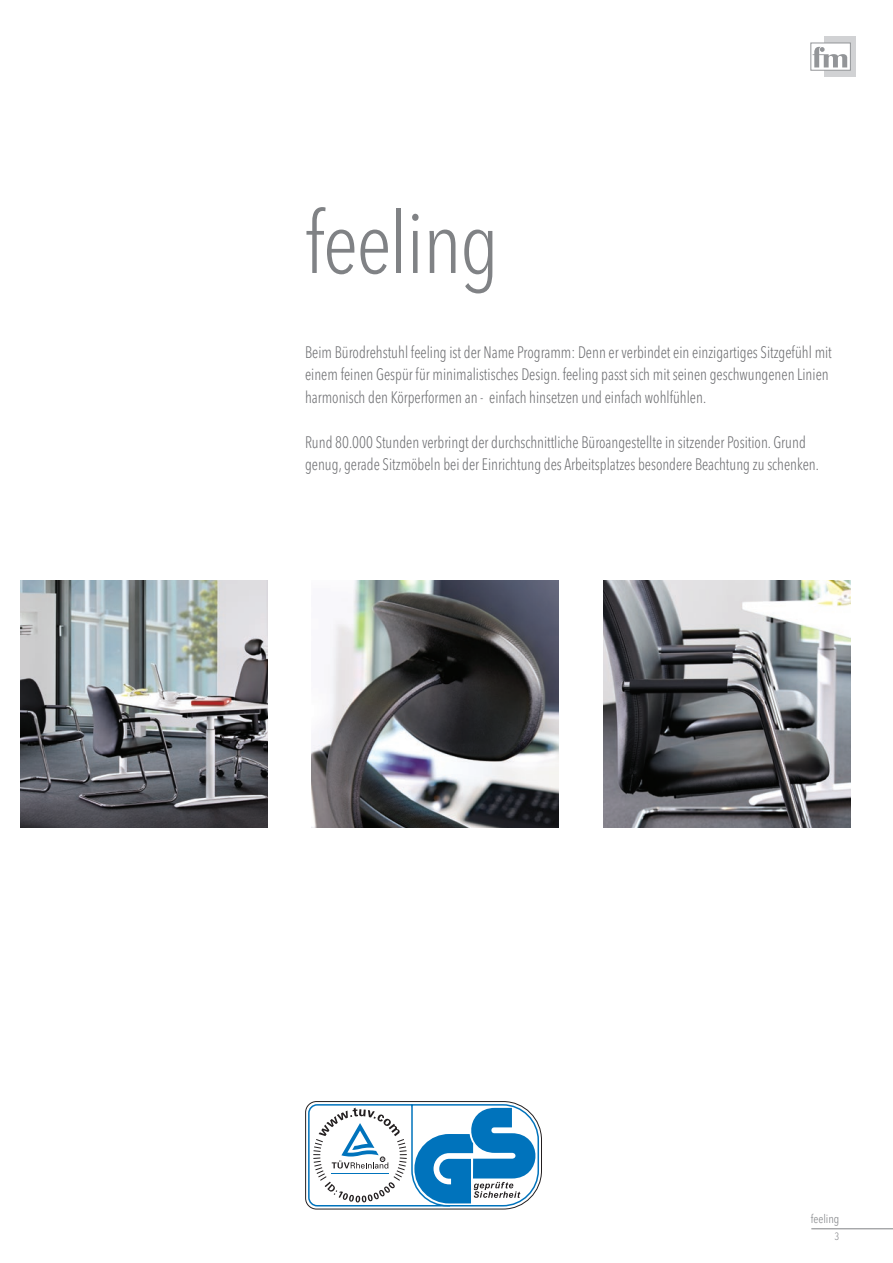
<style>
.page{position:relative;width:893px;height:1263px;background:#fff}
.page>*{position:absolute;margin:0;border:0;box-sizing:border-box;transform-origin:0 0}
.t1{font:300 condensed 85.5px "Avenir Next LT Pro";letter-spacing:-.02em;color:#808285}
.t2{font:300 condensed 16.5px/22.5px "Avenir Next LT Pro";color:#6c6d70;scale:.91 1}
.t3{font:300 condensed 12px "Avenir Next LT Pro";color:#808285}
.t4{font:300 condensed 10.5px "Avenir Next LT Pro";color:#808285}
</style>
<div class="page">
<hr style="left:811px;top:1228px;width:82px;height:1px;background:#808285">
<img style="left:20px;top:580px;width:247px;height:247px">
<img style="left:312px;top:580px;width:247px;height:247px">
<img style="left:604px;top:580px;width:246px;height:247px">
<svg style="left:305px;top:1101px;width:237px;height:108px"></svg>
<div style="left:824px;top:36px;width:32px;height:41px;background:#d1d2d4"></div>
<svg style="left:810px;top:43px;width:41px;height:28px"></svg>
<svg style="left:813px;top:47px;width:34px;height:20px"></svg>
<p class="t1" style="left:305px;top:192px;width:196px">feeling</p>
<p class="t2" style="left:305px;top:341px;width:580px">Beim Bürodrehstuhl feeling ist der Name Programm: Denn er verbindet ein einzigartiges Sitzgefühl mit einem feinen Gespür für minimalistisches Design. feeling passt sich mit seinen geschwungenen Linien harmonisch den Körperformen an - einfach hinsetzen und einfach wohlfühlen.</p>
<p class="t2" style="left:305px;top:431px;width:566px">Rund 80.000 Stunden verbringt der durchschnittliche Büroangestellte in sitzender Position. Grund genug, gerade Sitzmöbeln bei der Einrichtung des Arbeitsplatzes besondere Beachtung zu schenken.</p>
<p class="t3" style="left:811px;top:1212px;width:30px">feeling</p>
<p class="t4" style="left:834px;top:1230px;width:6px">3</p>
</div>
